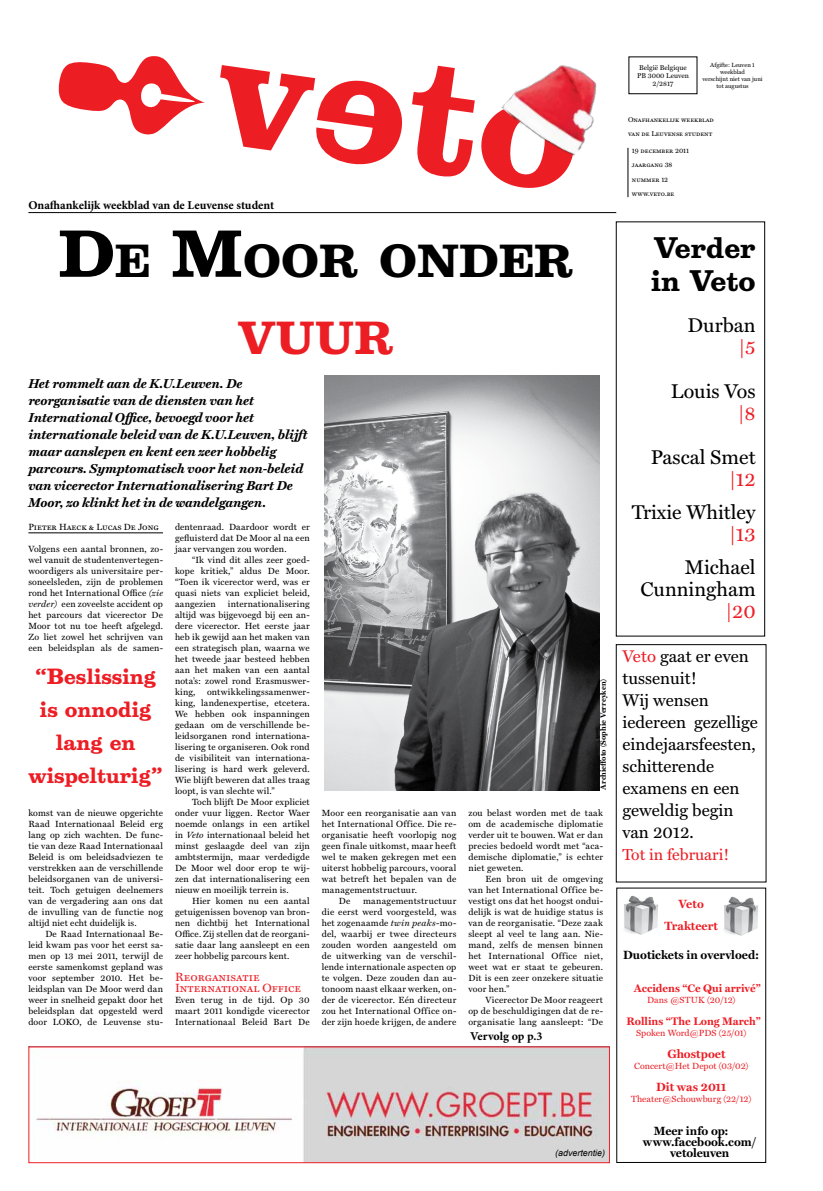
<style>
.page{position:relative;width:823px;height:1191px;background:#fff}
.page>*{position:absolute;margin:0;border:0;box-sizing:border-box;transform-origin:0 0}
.t1{font:700 42px/77px "Belizio";color:#000;text-align:center}
.t2{font:700 27px/33px "Belizio";color:#000}
.t3{font:20px/22px "Miller Text";color:#000;text-align:right}
.t4{font:700 20px/33px "Belizio";color:#ed1d24;text-align:center}
.t5{font:20px "Miller Text";color:#ed1d24}
.t6{font:17px/22px "Miller Text";color:#000}
.t7{font:16px "Miller Text";color:#ed1d24}
.t8{font:italic 700 13px/17px "Miller Text";color:#000}
.t9{font:700 12px "Miller Text";color:#000}
.t10{font:700 12px "Minion Pro";color:#000}
.t11{font:700 12px/22px "Miller Text";color:#ed1d24;text-align:center}
.t12{font:12px/11px "Miller Text Roman SC";color:#ed1d24}
.t13{font:700 11px "Miller Text";color:#ed1d24}
.t14{font:9px/11px "Miller Text";letter-spacing:.025em;color:#000;text-align:justify}
.t15{font:9px "Miller Text";letter-spacing:.005em;color:#ed1d24}
.t16{font:9px "Miller Text Roman SC";color:#000}
.t17{font:italic 8.9px "Arial";color:#000}
.t18{font:700 7.6px "Miller Text";color:#000}
.t19{font:7px/14.4px "Miller Text Roman SC";color:#000}
.t20{font:7px/8.4px "Miller Text";color:#000;text-align:center}
.t21{font:6px/7.2px "Miller Text";color:#000;text-align:center}
.s1{font-size:60px}
.s2{color:#ed1d24}
.s3{font-style:italic}
</style>
<div class="page">
<hr style="left:28px;top:212px;width:588px;height:1px;background:#000">
<hr style="left:627px;top:148px;width:1px;height:49px;background:#000">
<img style="left:578px;top:70px;width:19px;height:81px">
<img style="left:30px;top:1048px;width:577px;height:113px">
<div style="left:28px;top:1046px;width:581px;height:117px;border:1px solid #ed1d24"></div>
<div style="left:615px;top:221px;width:149px;height:415px;border:1px solid #000"></div>
<img style="left:624px;top:895px;width:34px;height:40px">
<img style="left:724px;top:896px;width:34px;height:40px">
<div style="left:615px;top:644px;width:151px;height:238px;border:1px solid #000"></div>
<hr style="left:28px;top:532px;width:135px;height:1px;background:#000">
<img style="left:324px;top:376px;width:275px;height:414px">
<svg style="left:501px;top:65px;width:77px;height:91px"></svg>
<h3 class="t10" style="left:28px;top:196px;width:247px">Onafhankelijk weekblad van de Leuvense student</h3>
<h1 class="t1" style="left:58px;top:223px;width:516px"><span class="s1">D</span>E <span class="s1">M</span>OOR ONDER<br><span class="s2">VUUR</span></h1>
<p class="t8" style="left:28px;top:375px;width:280px">Het rommelt aan de K.U.Leuven. De reorganisatie van de diensten van het International Office, bevoegd voor het internationale beleid van de K.U.Leuven, blijft maar aanslepen en kent een zeer hobbelig parcours. Symptomatisch voor het non-beleid van vicerector Internationalisering Bart De Moor, zo klinkt het in de wandelgangen.</p>
<p class="t16" style="left:28px;top:521px;width:132px">Pieter Haeck &amp; Lucas De Jong</p>
<p class="t14" style="left:28px;top:543px;width:136px">Volgens een aantal bronnen, zo&shy;wel vanuit de studentenvertegen&shy;woordigers als universitaire per&shy;soneelsleden, zijn de problemen rond het International Office <span class="s3">(zie verder)</span> een zoveelste accident op het parcours dat vicerector De Moor tot nu toe heeft afgelegd.<br>Zo liet zowel het schrijven van een beleidsplan als de samen-</p>
<p class="t14" style="left:175px;top:521px;width:136px">dentenraad. Daardoor wordt er gefluisterd dat De Moor al na een jaar vervangen zou worden.</p>
<p class="t14" style="left:175px;top:554px;width:136px;text-indent:17px">“Ik vind dit alles zeer goed&shy;kope kritiek,” aldus De Moor. “Toen ik vicerector werd, was er quasi niets van expliciet beleid, aangezien</p>
<p class="t14" style="left:175px;top:598px;width:136px;text-indent:53px">internationalisering altijd was bijgevoegd bij een an&shy;dere vicerector. Het eerste jaar heb ik gewijd aan het maken van een strategisch plan, waarna we het tweede jaar besteed hebben aan het maken van een aantal nota’s: zowel rond Erasmuswer&shy;king,</p>
<h3 class="t4" style="left:29px;top:660px;width:135px">“Beslissing is onnodig lang en wispelturig”</h3>
<p class="t18" style="left:598px;top:789px;width:112px;rotate:-90deg">Archieffoto (Sophie Verreyken)</p>
<p class="t14" style="left:175px;top:686px;width:136px;text-indent:32px">ontwikkelingssamenwer&shy;king, landenexpertise, etcetera.<br>We hebben ook inspanningen gedaan om de verschillende be&shy;leidsorganen rond internationa&shy;lisering te organiseren. Ook rond de visibiliteit van internationa&shy;lisering is hard werk geleverd.<br>Wie blijft beweren dat alles traag loopt, is van slechte wil.”</p>
<p class="t14" style="left:175px;top:796px;width:136px;text-indent:17px">Toch blijft De Moor expliciet onder vuur liggen. Rector Waer noemde onlangs in een artikel in <span class="s3">Veto</span> internationaal beleid het minst geslaagde deel van zijn ambtstermijn, maar verdedigde De Moor wel door erop te wij&shy;zen dat internationalisering een nieuw en moeilijk terrein is.</p>
<p class="t14" style="left:175px;top:895px;width:136px;text-indent:17px">Hier komen nu een aantal getuigenissen bovenop van bron&shy;nen dichtbij het International Office. Zij stellen dat de reorgani&shy;satie daar lang aansleept en een zeer hobbelig parcours kent.</p>
<h3 class="t12" style="left:175px;top:971px;width:127px">Reorganisatie<br>International Office</h3>
<p class="t14" style="left:175px;top:994px;width:136px">Even terug in de tijd. Op 30 maart 2011 kondigde vicerector Internationaal Beleid Bart De</p>
<p class="t14" style="left:468px;top:807px;width:136px">zou belast worden met de taak om de academische diplomatie verder uit te bouwen. Wat er dan precies bedoeld wordt met “aca&shy;demische diplomatie,” is echter niet geweten.</p>
<p class="t14" style="left:468px;top:873px;width:136px;text-indent:17px">Een bron uit de omgeving van het International Office be&shy;vestigt ons dat het hoogst ondui&shy;delijk is wat de huidige status is van de reorganisatie. “Deze zaak sleept al veel te lang aan. Nie&shy;mand, zelfs de mensen binnen het International Office niet, weet wat er staat te gebeuren.<br>Dit is een zeer onzekere situatie voor hen.”</p>
<p class="t14" style="left:468px;top:994px;width:136px;text-indent:17px">Vicerector De Moor reageert op de beschuldigingen dat de re&shy;organisatie lang aansleept: “De</p>
<p class="t14" style="left:28px;top:807px;width:136px">komst van de nieuwe opgerichte Raad Internationaal Beleid erg lang op zich wachten. De func&shy;tie van deze Raad Internationaal Beleid is om beleidsadviezen te verstrekken aan de verschillende beleidsorganen van de universi&shy;teit. Toch getuigen deelnemers van de vergadering aan ons dat de invulling van de functie nog altijd niet echt duidelijk is.</p>
<p class="t14" style="left:28px;top:928px;width:136px;text-indent:17px">De Raad Internationaal Be&shy;leid kwam pas voor het eerst sa&shy;men op 13 mei 2011, terwijl de eerste samenkomst gepland was voor september 2010. Het be&shy;leidsplan van De Moor werd dan weer in snelheid gepakt door het beleidsplan dat opgesteld werd door LOKO, de Leuvense stu-</p>
<p class="t14" style="left:321px;top:807px;width:136px">Moor een reorganisatie aan van</p>
<p class="t14" style="left:321px;top:818px;width:136px">het International Office. Die re-</p>
<p class="t14" style="left:321px;top:829px;width:136px">organisatie heeft voorlopig nog</p>
<p class="t14" style="left:321px;top:840px;width:136px">geen finale uitkomst, maar heeft</p>
<p class="t14" style="left:321px;top:851px;width:136px">wel te maken gekregen met een</p>
<p class="t14" style="left:321px;top:862px;width:136px">uiterst hobbelig parcours, vooral</p>
<p class="t14" style="left:321px;top:873px;width:136px">wat betreft het bepalen van de</p>
<p class="t14" style="left:321px;top:884px;width:97px">managementstructuur.</p>
<p class="t14" style="left:338px;top:895px;width:13px">De</p>
<p class="t14" style="left:321px;top:895px;width:136px;text-indent:41px">managementstructuur die eerst werd voorgesteld, was het zogenaamde <span class="s3">twin peaks</span>-mo&shy;del, waarbij er twee directeurs zouden worden aangesteld om de uitwerking van de verschil&shy;lende internationale aspecten op te volgen. Deze zouden dan au&shy;tonoom naast elkaar werken, on&shy;der de vicerector. Eén directeur zou het International Office on&shy;der zijn hoede krijgen, de andere</p>
<h3 class="t10" style="left:470px;top:1028px;width:74px">Vervolg op p.3</h3>
<p class="t17" style="left:555px;top:1147px;width:51px">(advertentie)</p>
<p class="t20" style="left:636px;top:63px;width:53px">België Belgique<br>PB 3000 Leuven<br>2/2817</p>
<p class="t21" style="left:702px;top:61px;width:62px">Afgifte: Leuven 1 weekblad<br>verschijnt niet van juni tot augustus</p>
<p class="t19" style="left:627px;top:112px;width:87px">Onafhankelijk weekblad van de Leuvense student</p>
<p class="t19" style="left:631px;top:143px;width:59px">19 december 2011 jaargang 38 nummer 12 www.veto.be</p>
<h2 class="t2" style="left:650px;top:232px;width:106px">Verder in Veto</h2>
<h3 class="t3" style="left:687px;top:314px;width:69px">Durban</h3>
<h3 class="t5" style="left:738px;top:335px;width:18px">|5</h3>
<h3 class="t3" style="left:670px;top:380px;width:86px">Louis Vos</h3>
<h3 class="t5" style="left:737px;top:401px;width:19px">|8</h3>
<h3 class="t3" style="left:650px;top:446px;width:106px">Pascal Smet</h3>
<h3 class="t5" style="left:729px;top:467px;width:28px">|12</h3>
<h3 class="t3" style="left:631px;top:501px;width:125px">Trixie Whitley</h3>
<h3 class="t5" style="left:729px;top:522px;width:28px">|13</h3>
<h3 class="t3" style="left:640px;top:556px;width:117px">Michael<br>Cunningham</h3>
<h3 class="t5" style="left:725px;top:599px;width:31px">|20</h3>
<h3 class="t6" style="left:622px;top:645px;width:137px"><span class="s2">Veto</span> gaat er even tussenuit!<br>Wij wensen iedereen gezellige eindejaarsfeesten, schitterende examens en een geweldig begin van 2012.</h3>
<h3 class="t7" style="left:622px;top:845px;width:108px">Tot in februari!</h3>
<h3 class="t11" style="left:664px;top:893px;width:55px">Veto<br>Trakteert</h3>
<h3 class="t9" style="left:622px;top:948px;width:137px">Duotickets in overvloed:</h3>
<p class="t13" style="left:633px;top:982px;width:128px">Accidens “Ce Qui arrivé”</p>
<p class="t15" style="left:646px;top:994px;width:90px">Dans @STUK (20/12)</p>
<p class="t13" style="left:626px;top:1015px;width:136px">Rollins “The Long March”</p>
<p class="t15" style="left:635px;top:1027px;width:112px">Spoken Word@PDS (25/01)</p>
<h3 class="t11" style="left:667px;top:1043px;width:60px">Ghostpoet</h3>
<p class="t15" style="left:633px;top:1060px;width:116px">Concert@Het Depot (03/02)</p>
<h3 class="t11" style="left:655px;top:1076px;width:72px">Dit was 2011</h3>
<p class="t15" style="left:630px;top:1093px;width:122px">Theater@Schouwburg (22/12)</p>
<h3 class="t9" style="left:653px;top:1124px;width:76px">Meer info op:</h3>
<h3 class="t9" style="left:642px;top:1135px;width:115px">www.facebook.com/</h3>
<h3 class="t9" style="left:669px;top:1146px;width:61px">vetoleuven</h3>
</div>
